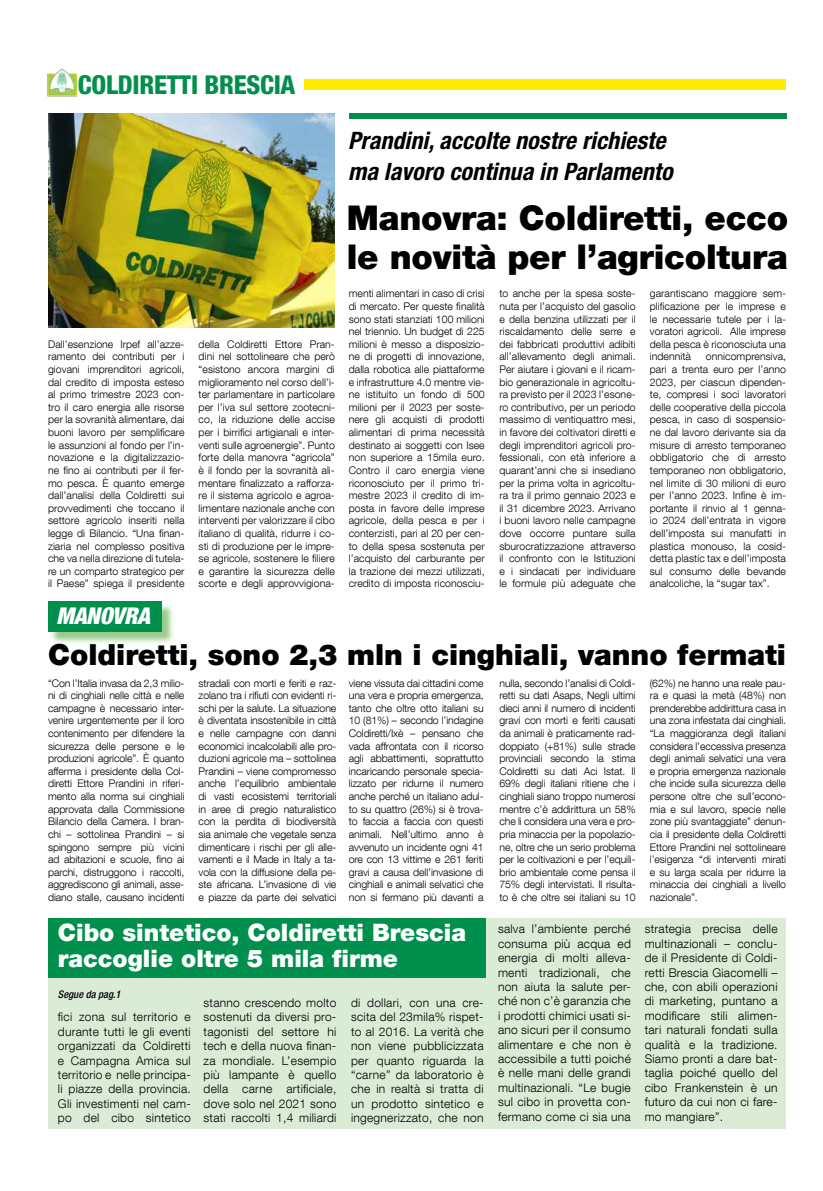
<style>
.page{position:relative;width:823px;height:1191px;background:#fff}
.page>*{position:absolute;margin:0;border:0;box-sizing:border-box;transform-origin:0 0}
.t1{font:900 34px/39px "Helvetica Neue LT Com";letter-spacing:-.005em;color:#000}
.t2{font:900 29px "Helvetica Neue LT Com";color:#000}
.t3{font:800 condensed 25.9px "Helvetica Neue LT Com";letter-spacing:-.01em;color:#008f4d}
.t4{font:italic 700 condensed 24px/30.1px "Helvetica Neue LT Std";letter-spacing:.005em;color:#000}
.t5{font:900 24px/26px "Helvetica Neue LT Com";color:#fff}
.t6{font:italic 900 condensed 23px "Helvetica Neue LT Com";letter-spacing:-.01em;color:#fff}
.t7{font:300 12px/14.4px "Helvetica Neue LT Com";letter-spacing:.02em;color:#000;text-align:justify}
.t8{font:300 10.5px/12.6px "Helvetica Neue LT Com";letter-spacing:.005em;color:#000;text-align:justify}
.t9{font:italic 500 condensed 10.5px "Helvetica Neue LT Com";color:#000}
.s1{font-family:"Aachen Std";font-weight:700;font-stretch:normal;font-size:25px;color:#fff}
</style>
<div class="page">
<svg style="left:304px;top:79px;width:257px;height:1px"></svg>
<div style="left:48px;top:918px;width:737px;height:210px;background:#daecd5"></div>
<div style="left:304px;top:80px;width:481px;height:10px;background:#ffec00"></div>
<img style="left:47px;top:69px;width:29px;height:28px">
<div style="left:349px;top:113px;width:436px;height:6px;background:#008f4d"></div>
<div style="left:48px;top:918px;width:437px;height:59px;background:#008f4d"></div>
<div style="left:50px;top:603px;width:124px;height:41px;background:#44a12b;opacity:.55"></div>
<div style="left:48px;top:602px;width:114px;height:30px;background:#008f4d"></div>
<img style="left:48px;top:113px;width:286px;height:214px">
<h3 class="t3" style="left:54px;top:69px;width:243px"><span class="s1">4</span> COLDIRETTI BRESCIA</h3>
<p class="t8" style="left:48px;top:337px;width:138px">Dall’esenzione Irpef all’azze&shy;ramento dei contributi per i giovani imprenditori agricoli, dal credito di imposta esteso al primo trimestre 2023 con&shy;tro il caro energia alle risorse per la sovranità alimentare, dai buoni lavoro per semplificare le assunzioni al fondo per l’in&shy;novazione e la digitalizzazio&shy;ne fino ai contributi per il fer&shy;mo pesca. è quanto emerge dall’analisi della Coldiretti sui provvedimenti che toccano il settore agricolo inseriti nella legge di Bilancio. “Una finan&shy;ziaria nel complesso positiva che va nella direzione di tutela&shy;re un comparto strategico per il Paese” spiega il presidente</p>
<p class="t8" style="left:198px;top:337px;width:138px">della Coldiretti Ettore Pran&shy;dini nel sottolineare che però “esistono ancora margini di miglioramento nel corso dell’i&shy;ter parlamentare in particolare per l’iva sul settore zootecni&shy;co, la riduzione delle accise per i birrifici artigianali e inter&shy;venti sulle agroenergie”. Punto forte della manovra “agricola” è il fondo per la sovranità ali&shy;mentare finalizzato a rafforza&shy;re il sistema agricolo e agroa&shy;limentare nazionale anche con interventi per valorizzare il cibo italiano di qualità, ridurre i co&shy;sti di produzione per le impre&shy;se agricole, sostenere le filiere e garantire la sicurezza delle scorte e degli approvvigiona-</p>
<h3 class="t6" style="left:56px;top:602px;width:95px">MANOVRA</h3>
<h3 class="t4" style="left:348px;top:126px;width:326px">Prandini, accolte nostre richieste ma lavoro continua in Parlamento</h3>
<h1 class="t1" style="left:346px;top:198px;width:442px">Manovra: Coldiretti, ecco le novità per l’agricoltura</h1>
<p class="t8" style="left:348px;top:287px;width:137px">menti alimentari in caso di crisi di mercato. Per queste finalità sono stati stanziati 100 milioni nel triennio. Un budget di 225 milioni è messo a disposizio&shy;ne di progetti di innovazione, dalla robotica alle piattaforme e infrastrutture 4.0 mentre vie&shy;ne istituito un fondo di 500 milioni per il 2023 per soste&shy;nere gli acquisti di prodotti alimentari di prima necessità destinato ai soggetti con Isee non superiore a 15mila euro.<br>Contro il caro energia viene riconosciuto per il primo tri&shy;mestre 2023 il credito di im&shy;posta in favore delle imprese agricole, della pesca e per i conterzisti, pari al 20 per cen&shy;to della spesa sostenuta per l’acquisto del carburante per la trazione dei mezzi utilizzati, credito di imposta riconosciu-</p>
<p class="t8" style="left:499px;top:287px;width:138px">to anche per la spesa soste&shy;nuta per l’acquisto del gasolio e della benzina utilizzati per il riscaldamento delle serre e dei fabbricati produttivi adibiti all’allevamento degli animali.<br>Per aiutare i giovani e il ricam&shy;bio generazionale in agricoltu&shy;ra previsto per il 2023 l’esone&shy;ro contributivo, per un periodo massimo di ventiquattro mesi, in favore dei coltivatori diretti e degli imprenditori agricoli pro&shy;fessionali, con età inferiore a quarant’anni che si insediano per la prima volta in agricoltu&shy;ra tra il primo gennaio 2023 e il 31 dicembre 2023. Arrivano i buoni lavoro nelle campagne dove occorre puntare sulla sburocratizzazione attraverso il confronto con le Istituzioni e i sindacati per individuare le formule più adeguate che</p>
<p class="t8" style="left:649px;top:287px;width:138px">garantiscano maggiore sem&shy;plificazione per le imprese e le necessarie tutele per i la&shy;voratori agricoli. Alle imprese della pesca è riconosciuta una indennità</p>
<p class="t8" style="left:649px;top:350px;width:138px;text-indent:56px">onnicomprensiva, pari a trenta euro per l’anno 2023, per ciascun dipenden&shy;te, compresi i soci lavoratori delle cooperative della piccola pesca, in caso di sospensio&shy;ne dal lavoro derivante sia da misure di arresto temporaneo obbligatorio che di arresto temporaneo non obbligatorio, nel limite di 30 milioni di euro per l’anno 2023. Infine è im&shy;portante il rinvio al 1 genna&shy;io 2024 dell’entrata in vigore dell’imposta sui manufatti in plastica monouso, la cosid&shy;detta plastic tax e dell’imposta sul consumo delle bevande analcoliche, la “sugar tax”.</p>
<h2 class="t2" style="left:48px;top:637px;width:738px">Coldiretti, sono 2,3 mln i cinghiali, vanno fermati</h2>
<p class="t8" style="left:48px;top:676px;width:138px">“Con l’Italia invasa da 2,3 milio&shy;ni di cinghiali nelle città e nelle campagne è necessario inter&shy;venire urgentemente per il loro contenimento per difendere la sicurezza delle persone e le produzioni agricole”. è quanto afferma i presidente della Col&shy;diretti Ettore Prandini in riferi&shy;mento alla norma sui cinghiali approvata dalla Commissione Bilancio della Camera. I bran&shy;chi – sottolinea Prandini – si spingono sempre più vicini ad abitazioni e scuole, fino ai parchi, distruggono i raccolti, aggrediscono gli animali, asse&shy;diano stalle, causano incidenti</p>
<p class="t8" style="left:198px;top:676px;width:139px">stradali con morti e feriti e raz&shy;zolano tra i rifiuti con evidenti ri&shy;schi per la salute. La situazione è diventata insostenibile in città e nelle campagne con danni economici incalcolabili alle pro&shy;duzioni agricole ma – sottolinea Prandini – viene compromesso anche l’equilibrio ambientale di vasti ecosistemi territoriali in aree di pregio naturalistico con la perdita di biodiversità sia animale che vegetale senza dimenticare i rischi per gli alle&shy;vamenti e il Made in Italy a ta&shy;vola con la diffusione della pe&shy;ste africana. L’invasione di vie e piazze da parte dei selvatici</p>
<p class="t8" style="left:348px;top:676px;width:136px">viene vissuta dai cittadini come una vera e propria emergenza, tanto che oltre otto italiani su 10 (81%) – secondo l’indagine Coldiretti/Ixè – pensano che vada affrontata con il ricorso agli abbattimenti, soprattutto incaricando personale specia&shy;lizzato per ridurne il numero anche perché un italiano adul&shy;to su quattro (26%) si è trova&shy;to faccia a faccia con questi animali. Nell’ultimo anno è avvenuto un incidente ogni 41 ore con 13 vittime e 261 feriti gravi a causa dell’invasione di cinghiali e animali selvatici che non si fermano più davanti a</p>
<p class="t8" style="left:499px;top:676px;width:138px">nulla, secondo l’analisi di Coldi&shy;retti su dati Asaps, Negli ultimi dieci anni il numero di incidenti gravi con morti e feriti causati da animali è praticamente rad&shy;doppiato (+81%) sulle strade provinciali secondo la stima Coldiretti su dati Aci Istat. Il 69% degli italiani ritiene che i cinghiali siano troppo numerosi mentre c’è addirittura un 58% che li considera una vera e pro&shy;pria minaccia per la popolazio&shy;ne, oltre che un serio problema per le coltivazioni e per l’equili&shy;brio ambientale come pensa il 75% degli intervistati. Il risulta&shy;to è che oltre sei italiani su 10</p>
<p class="t8" style="left:649px;top:676px;width:138px">(62%) ne hanno una reale pau&shy;ra e quasi la metà (48%) non prenderebbe addirittura casa in una zona infestata dai cinghiali. “La maggioranza degli italiani considera l’eccessiva presenza degli animali selvatici una vera e propria emergenza nazionale che incide sulla sicurezza delle persone oltre che sull’econo&shy;mia e sul lavoro, specie nelle zone più svantaggiate” denun&shy;cia il presidente della Coldiretti Ettore Prandini nel sottolineare l’esigenza “di interventi mirati e su larga scala per ridurre la minaccia dei cinghiali a livello nazionale”.</p>
<h3 class="t5" style="left:58px;top:919px;width:409px">Cibo sintetico, Coldiretti Brescia raccoglie oltre 5 mila firme</h3>
<p class="t9" style="left:58px;top:987px;width:64px">Segue da pag.1</p>
<p class="t7" style="left:203px;top:995px;width:134px">stanno crescendo molto sostenuti da diversi pro&shy;tagonisti del settore hi tech e della nuova finan&shy;za mondiale. L’esempio più lampante è quello della carne artificiale, dove solo nel 2021 sono stati raccolti 1,4 miliardi</p>
<p class="t7" style="left:351px;top:995px;width:134px">di dollari, con una cre&shy;scita del 23mila% rispet&shy;to al 2016. La verità che non viene pubblicizzata per quanto riguarda la “carne” da laboratorio è che in realtà si tratta di un prodotto sintetico e ingegnerizzato, che non</p>
<p class="t7" style="left:58px;top:1009px;width:134px">fici zona sul territorio e durante tutti le gli eventi organizzati da Coldiretti e Campagna Amica sul territorio e nelle principa&shy;li piazze della provincia.<br>Gli investimenti nel cam&shy;po del cibo sintetico</p>
<p class="t7" style="left:497px;top:921px;width:134px">salva l’ambiente perché consuma più acqua ed energia di molti alleva&shy;menti tradizionali, che non aiuta la salute per&shy;ché non c’è garanzia che i prodotti chimici usati si&shy;ano sicuri per il consumo alimentare e che non è accessibile a tutti poiché è nelle mani delle grandi multinazionali. “Le bugie sul cibo in provetta con&shy;fermano come ci sia una</p>
<p class="t7" style="left:644px;top:921px;width:134px">strategia precisa delle multinazionali – conclu&shy;de il Presidente di Coldi&shy;retti Brescia Giacomelli – che, con abili operazioni di marketing, puntano a modificare stili alimen&shy;tari naturali fondati sulla qualità e la tradizione.<br>Siamo pronti a dare bat&shy;taglia poiché quello del cibo Frankenstein è un futuro da cui non ci fare&shy;mo mangiare”.</p>
</div>
